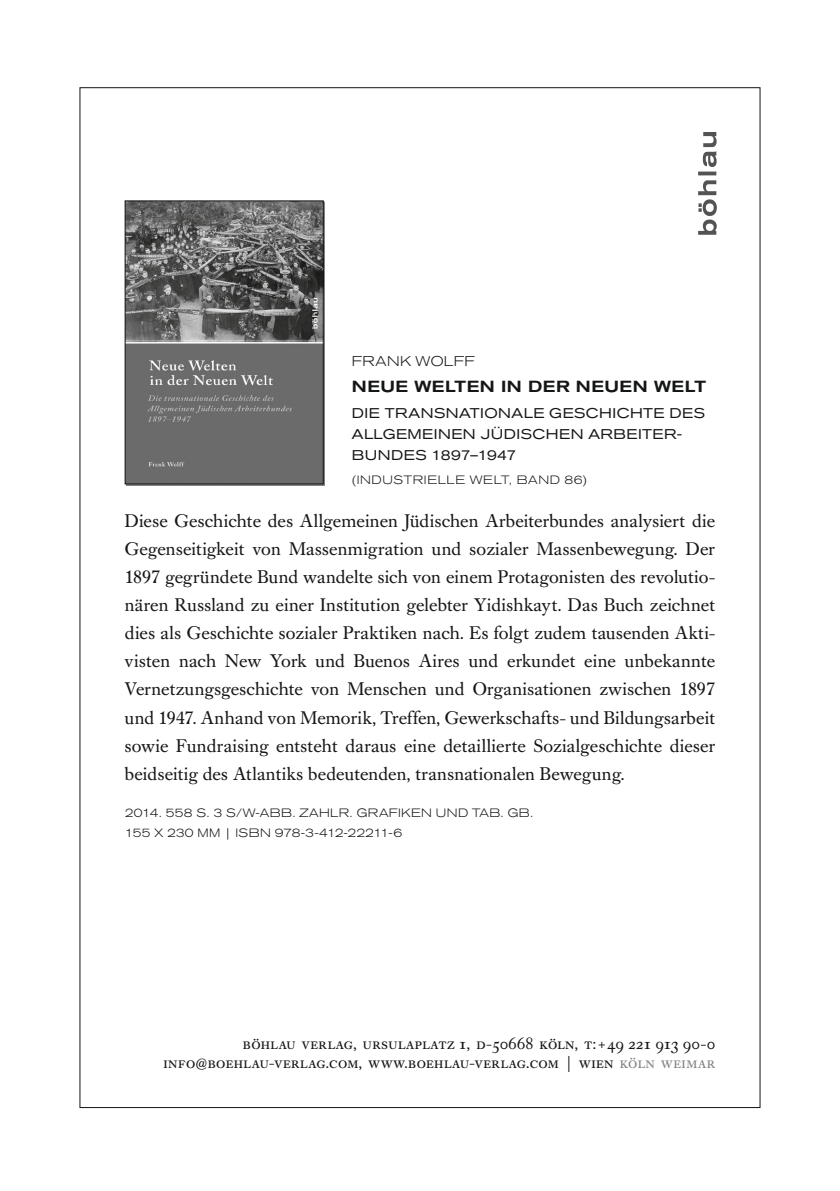
<style>
.page{position:relative;width:840px;height:1191px;background:#fff}
.page>*{position:absolute;margin:0;border:0;box-sizing:border-box;transform-origin:0 0}
.t1{font:18px/28px "Caslon Buch BQ";letter-spacing:.015em;color:#151616;text-align:justify}
.t2{font:16px/19.2px "Caslon Buch Expert BQ";letter-spacing:.025em;color:#151616;text-align:right}
.t3{font:500 expanded 16px "Akzidenz Grotesk BQ";letter-spacing:.025em;color:#151616}
.t4{font:expanded 14px/21px "Akzidenz Grotesk BQ";letter-spacing:.03em;color:#151616}
.t5{font:300 expanded 14px "Akzidenz Grotesk BQ";letter-spacing:.02em;color:#151616}
.t6{font:300 expanded 12px/19px "Akzidenz Grotesk BQ";letter-spacing:.03em;color:#151616}
.t7{font:300 expanded 12px "Akzidenz Grotesk BQ";letter-spacing:.05em;color:#151616}
.s1{font-size:13.8px}
.s2{font-weight:500;font-size:13.4px}
.s3{color:#828382}
</style>
<div class="page">
<img style="left:698px;top:132px;width:17px;height:103px">
<svg style="left:124px;top:200px;width:199px;height:284px;background:#6d6d6d"></svg>
<p class="t5" style="left:351px;top:356px;width:125px">FRANK WOLFF</p>
<p class="t3" style="left:351px;top:381px;width:355px">NEUE WELTEN IN DER NEUEN WELT</p>
<p class="t4" style="left:351px;top:404px;width:354px">DIE TRANSNATIONALE GESCHICHTE DES<br>ALLGEMEINEN JÜDISCHEN ARBEITER-<br>BUNDES 1897–1947</p>
<p class="t7" style="left:351px;top:476px;width:237px">(INDUSTRIELLE WELT, BAND 86)</p>
<p class="t1" style="left:125px;top:509px;width:591px">Diese Geschichte des Allgemeinen Jüdischen Arbeiterbundes analysiert die Gegenseitigkeit von Massenmigration und sozialer Massenbewegung. Der 1897 gegründete Bund wandelte sich von einem Protagonisten des revolutio&shy;nären Russland zu einer Institution gelebter Yidishkayt. Das Buch zeichnet dies als Geschichte sozialer Praktiken nach. Es folgt zudem tausenden Akti&shy;visten nach New York und Buenos Aires und erkundet eine unbekannte Vernetzungs geschichte von Menschen und Organisationen zwischen 1897 und 1947. Anhand von Memorik, Treffen, Gewerkschafts- und Bildungsarbeit sowie Fundraising entsteht daraus eine detaillierte Sozialgeschichte dieser beidseitig des Atlantiks bedeutenden, transnationalen Bewegung.</p>
<p class="t6" style="left:125px;top:805px;width:410px">2014. 558 S. 3 S/W-ABB. ZAHLR. GRAFIKEN UND TAB. GB.<br>155 X 230 MM | ISBN 978-3-412-22211-6</p>
<p class="t2" style="left:163px;top:1034px;width:553px">böhlau verlag, ursulaplatz 1, d-50668 köln, t: <span class="s1">+</span> 49 221 913 90-0 info<span class="s2">@</span>boehlau-verlag.com, www.boehlau-verlag.com | wien <span class="s3">köln weimar</span></p>
</div>
